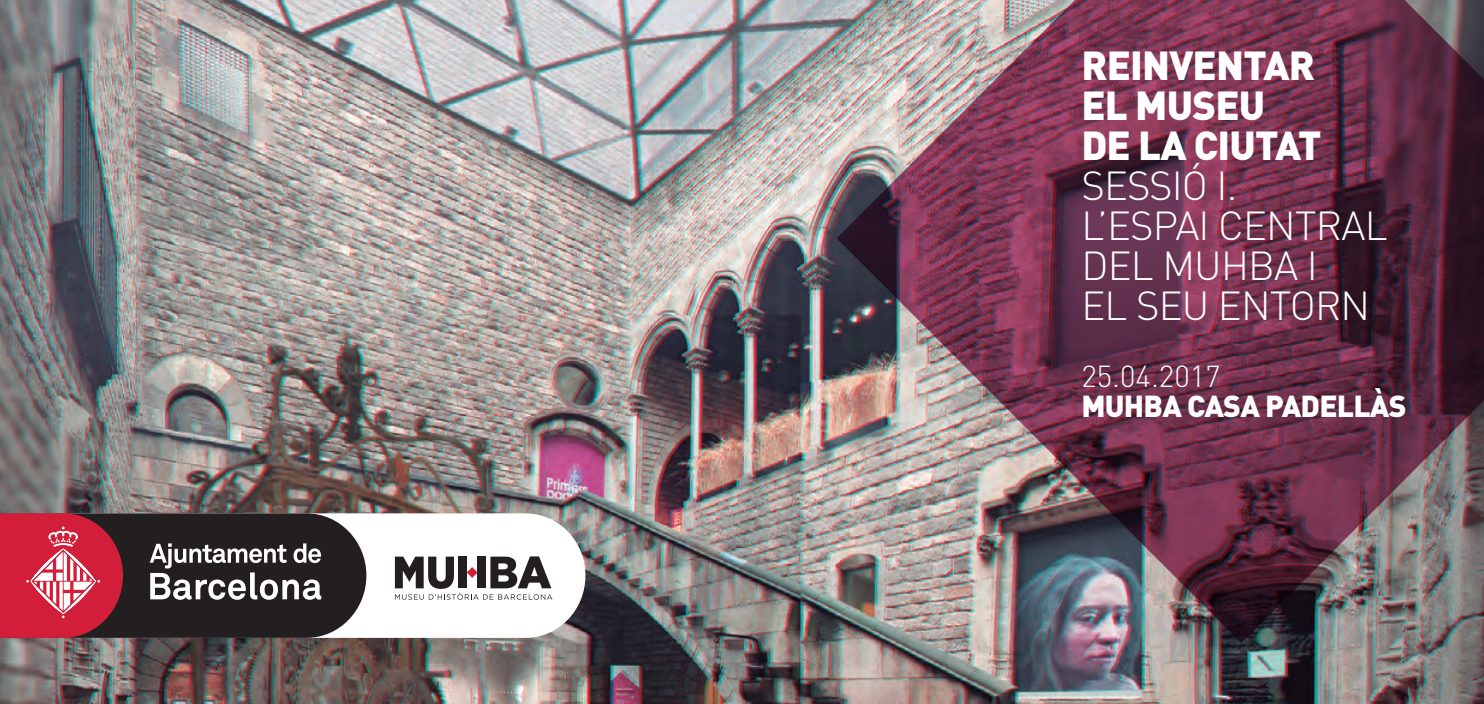
<style>
.page{position:relative;width:1484px;height:704px;background:#fff}
.page>*{position:absolute;margin:0;border:0;box-sizing:border-box;transform-origin:0 0}
.t1{font:300 40px/40px "DIN";letter-spacing:-.02em;color:#fff}
.t2{font:900 40px/40px "DIN";letter-spacing:-.02em;color:#fff}
.t3{font:900 30px "DIN";letter-spacing:-.025em;color:#fff}
.t4{font:300 30px "DIN";color:#fff}
</style>
<div class="page">
<img style="left:0;top:0;width:1483px;height:704px">
<svg style="left:366px;top:513px;width:219px;height:125px"></svg>
<svg style="left:123px;top:513px;width:243px;height:125px;background:#343031"></svg>
<svg style="left:150px;top:543px;width:171px;height:56px"></svg>
<svg style="left:395px;top:556px;width:157px;height:43px"></svg>
<svg style="left:0;top:513px;width:123px;height:125px;background:#c6364b"></svg>
<img style="left:836px;top:0;width:647px;height:643px">
<p class="t2" style="left:1081px;top:43px;width:242px">REINVENTAR<br>EL MUSEU<br>DE LA CIUTAT</p>
<p class="t1" style="left:1081px;top:165px;width:307px">SESSIÓ I.<br>L’ESPAI CENTRAL<br>DEL MUHBA I<br>EL SEU ENTORN</p>
<p class="t4" style="left:1081px;top:357px;width:141px">25.04.2017</p>
<p class="t3" style="left:1081px;top:385px;width:326px">MUHBA CASA PADELLÀS</p>
</div>
